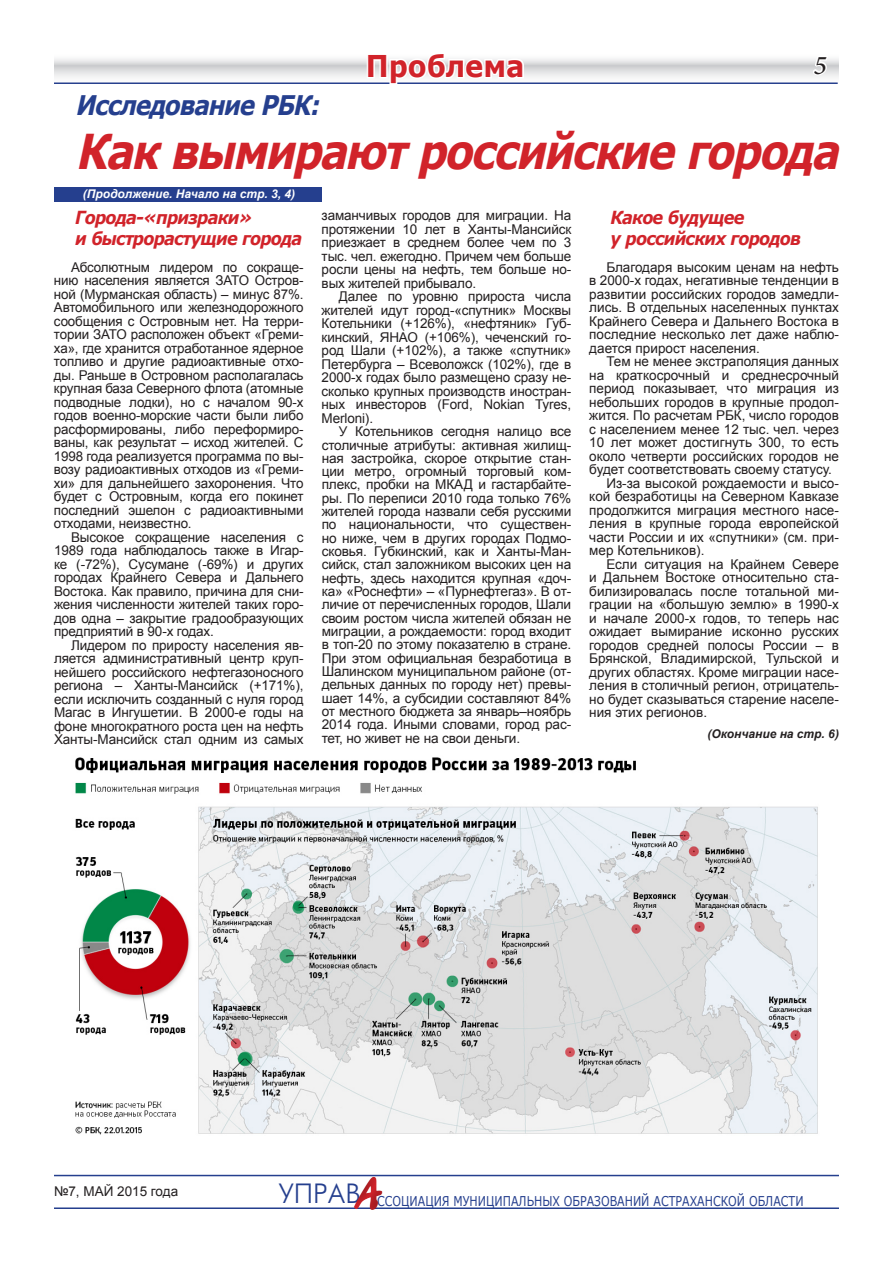
<style>
.page{position:relative;width:893px;height:1263px;background:#fff}
.page>*{position:absolute;margin:0;border:0;box-sizing:border-box;transform-origin:0 0}
.t1{font:italic 700 48px "Verdana";color:#d1232a;scale:.86 1}
.t2{font:44.7px "Tagir CTT";color:#d1232a}
.t3{font:700 30px "Verdana";color:#d1232a;scale:.91 1}
.t4{font:italic 700 27px "Verdana";color:#253f8e;scale:.86 1}
.t5{font:italic 500 27px "Minion Pro";color:#231f20}
.t6{font:italic 700 18px/21px "Verdana";letter-spacing:-.05em;color:#d1232a;scale:.9 1}
.t7{font:13.5px/13.5px "Arial";color:#231f20;text-align:justify}
.t8{font:13.5px "Verdana";color:#253f8e;scale:.82 1}
.t9{font:italic 700 12px "Arial";color:#fff}
.t10{font:italic 700 12px "Arial";color:#231f20}
</style>
<div class="page">
<hr style="left:54px;top:1175px;width:785px;height:1px;background:#253f8e">
<svg style="left:54px;top:59px;width:785px;height:25px"></svg>
<svg style="left:811px;top:59px;width:19px;height:19px"></svg>
<hr style="left:54px;top:1207px;width:785px;height:2px;background:#253f8e">
<div style="left:346px;top:1165px;width:58px;height:63px;background:#231f20;opacity:.5"></div>
<img style="left:75px;top:757px;width:743px;height:378px">
<svg style="left:365px;top:59px;width:160px;height:25px"></svg>
<div style="left:54px;top:187px;width:268px;height:15px;background:#253f8e"></div>
<h3 class="t3" style="left:366px;top:47px;width:176px">Проблема</h3>
<h3 class="t5" style="left:814px;top:46px;width:14px">5</h3>
<h3 class="t4" style="left:75px;top:88px;width:293px">ИсследованиеРБК:</h3>
<h1 class="t1" style="left:75px;top:121px;width:903px">Каквымираютроссийскиегорода</h1>
<p class="t9" style="left:83px;top:186px;width:214px">(Продолжение. Начало на стр. 3, 4)</p>
<h3 class="t6" style="left:75px;top:207px;width:254px">Города-«призраки»<br>и быстрорастущие города</h3>
<p class="t7" style="left:54px;top:260px;width:251px;text-indent:17px">Абсолютным лидером по сокраще&shy;нию населения является ЗАТО Остров&shy;ной (Мурманская область) – минус 87%.<br>Автомобильного или железнодорожного сообщения с Островным нет. На терри&shy;тории ЗАТО расположен объект «Греми&shy;ха», где хранится отработанное ядерное топливо и другие радиоактивные отхо&shy;ды. Раньше в Островном располагалась крупная база Северного флота (атомные подводные лодки), но с началом 90-х годов военно-морские части были либо расформированы, либо переформиро&shy;ваны, как результат – исход жителей. С 1998 года реализуется программа по вы&shy;возу радиоактивных отходов из «Греми&shy;хи» для дальнейшего захоронения. Что будет с Островным, когда его покинет последний эшелон с радиоактивными отходами, неизвестно.</p>
<p class="t7" style="left:54px;top:530px;width:251px;text-indent:17px">Высокое сокращение населения с 1989 года наблюдалось также в Игар&shy;ке (-72%), Сусумане (-69%) и других городах Крайнего Севера и Дальнего Востока. Как правило, причина для сни&shy;жения численности жителей таких горо&shy;дов одна – закрытие градообразующих предприятий в 90-х годах.</p>
<p class="t7" style="left:54px;top:638px;width:251px;text-indent:17px">Лидером по приросту населения яв&shy;ляется административный центр круп&shy;нейшего российского нефтегазоносного региона – Ханты-Мансийск (+171%), если исключить созданный с нуля город Магас в Ингушетии. В 2000-е годы на фоне многократного роста цен на нефть Ханты-Мансийск стал одним из самых</p>
<p class="t7" style="left:322px;top:209px;width:251px">заманчивых городов для миграции. На протяжении 10 лет в Ханты-Мансийск приезжает в среднем более чем по 3 тыс. чел. ежегодно. Причем чем больше росли цены на нефть, тем больше но&shy;вых жителей прибывало.</p>
<p class="t7" style="left:322px;top:290px;width:251px;text-indent:17px">Далее по уровню прироста числа жителей идут город-«спутник» Москвы Котельники (+126%), «нефтяник» Губ&shy;кинский, ЯНАО (+106%), чеченский го&shy;род Шали (+102%), а также «спутник» Петербурга – Всеволожск (102%), где в 2000-х годах было размещено сразу не&shy;сколько крупных производств иностран&shy;ных инвесторов (Ford, Nokian Tyres, Merloni).</p>
<p class="t7" style="left:322px;top:425px;width:251px;text-indent:17px">У Котельников сегодня налицо все столичные атрибуты: активная жилищ&shy;ная застройка, скорое открытие стан&shy;ции метро, огромный торговый ком&shy;плекс, пробки на МКАД и гастарбайте&shy;ры. По переписи 2010 года только 76% жителей города назвали себя русскими по национальности, что существен&shy;но ниже, чем в других городах Подмо&shy;сковья. Губкинский, как и Ханты-Ман&shy;сийск, стал заложником высоких цен на нефть, здесь находится крупная «доч&shy;ка» «Роснефти» – «Пурнефтегаз». В от&shy;личие от перечисленных городов, Шали своим ростом числа жителей обязан не миграции, а рождаемости: город входит в топ-20 по этому показателю в стране.<br>При этом официальная безработица в Шалинском муниципальном районе (от&shy;дельных данных по городу нет) превы&shy;шает 14%, а субсидии составляют 84% от местного бюджета за январь–ноябрь 2014 года. Иными словами, город рас&shy;тет, но живет не на свои деньги.</p>
<h3 class="t6" style="left:611px;top:207px;width:213px">Какое будущее<br>у российских городов</h3>
<p class="t7" style="left:589px;top:260px;width:251px;text-indent:17px">Благодаря высоким ценам на нефть в 2000-х годах, негативные тенденции в развитии российских городов замедли&shy;лись. В отдельных населенных пунктах Крайнего Севера и Дальнего Востока в последние несколько лет даже наблю&shy;дается прирост населения.</p>
<p class="t7" style="left:606px;top:355px;width:234px">Тем не менее экстраполяция данных</p>
<p class="t7" style="left:589px;top:368px;width:251px">на краткосрочный и среднесрочный</p>
<p class="t7" style="left:589px;top:382px;width:251px">период показывает, что миграция из</p>
<p class="t7" style="left:589px;top:395px;width:251px">небольших городов в крупные продол-</p>
<p class="t7" style="left:589px;top:409px;width:251px">жится. По расчетам РБК, число городов</p>
<p class="t7" style="left:589px;top:422px;width:251px">с населением менее 12 тыс. чел. через</p>
<p class="t7" style="left:589px;top:436px;width:251px">10 лет может достигнуть 300, то есть</p>
<p class="t7" style="left:589px;top:449px;width:251px">около четверти российских городов не</p>
<p class="t7" style="left:589px;top:463px;width:244px">будет соответствовать своему статусу.</p>
<p class="t7" style="left:606px;top:476px;width:234px">Из-за высокой рождаемости и высо-</p>
<p class="t7" style="left:589px;top:490px;width:251px">кой безработицы на Северном Кавказе</p>
<p class="t7" style="left:589px;top:503px;width:251px">продолжится миграция местного насе-</p>
<p class="t7" style="left:589px;top:517px;width:251px">ления в крупные города европейской</p>
<p class="t7" style="left:589px;top:530px;width:251px">части России и их «спутники» (см. при-</p>
<p class="t7" style="left:589px;top:544px;width:117px">мер Котельников).</p>
<p class="t7" style="left:606px;top:557px;width:234px">Если ситуация на Крайнем Севере</p>
<p class="t7" style="left:589px;top:571px;width:251px">и Дальнем Востоке относительно ста-</p>
<p class="t7" style="left:589px;top:584px;width:251px">билизировалась после тотальной ми-</p>
<p class="t7" style="left:589px;top:598px;width:251px">грации на «большую землю» в 1990-х</p>
<p class="t7" style="left:589px;top:611px;width:251px">и начале 2000-х годов, то теперь нас</p>
<p class="t7" style="left:589px;top:625px;width:251px">ожидает вымирание исконно русских</p>
<p class="t7" style="left:589px;top:638px;width:251px">городов средней полосы России – в</p>
<p class="t7" style="left:589px;top:652px;width:251px">Брянской, Владимирской, Тульской и</p>
<p class="t7" style="left:589px;top:665px;width:251px">других областях. Кроме миграции насе-</p>
<p class="t7" style="left:589px;top:679px;width:251px">ления в столичный регион, отрицатель-</p>
<p class="t7" style="left:589px;top:692px;width:251px">но будет сказываться старение населе-</p>
<p class="t7" style="left:589px;top:706px;width:119px">ния этих регионов.</p>
<p class="t10" style="left:707px;top:725px;width:133px">(Окончание на стр. 6)</p>
<p class="t7" style="left:54px;top:1185px;width:126px">№7, май 2015 года</p>
<h2 class="t2" style="left:354px;top:1166px;width:26px">А</h2>
<p class="t8" style="left:279px;top:1192px;width:642px"><sup>УПРАВ</sup> ссоциация муниципальных образований Астраханской области</p>
</div>
